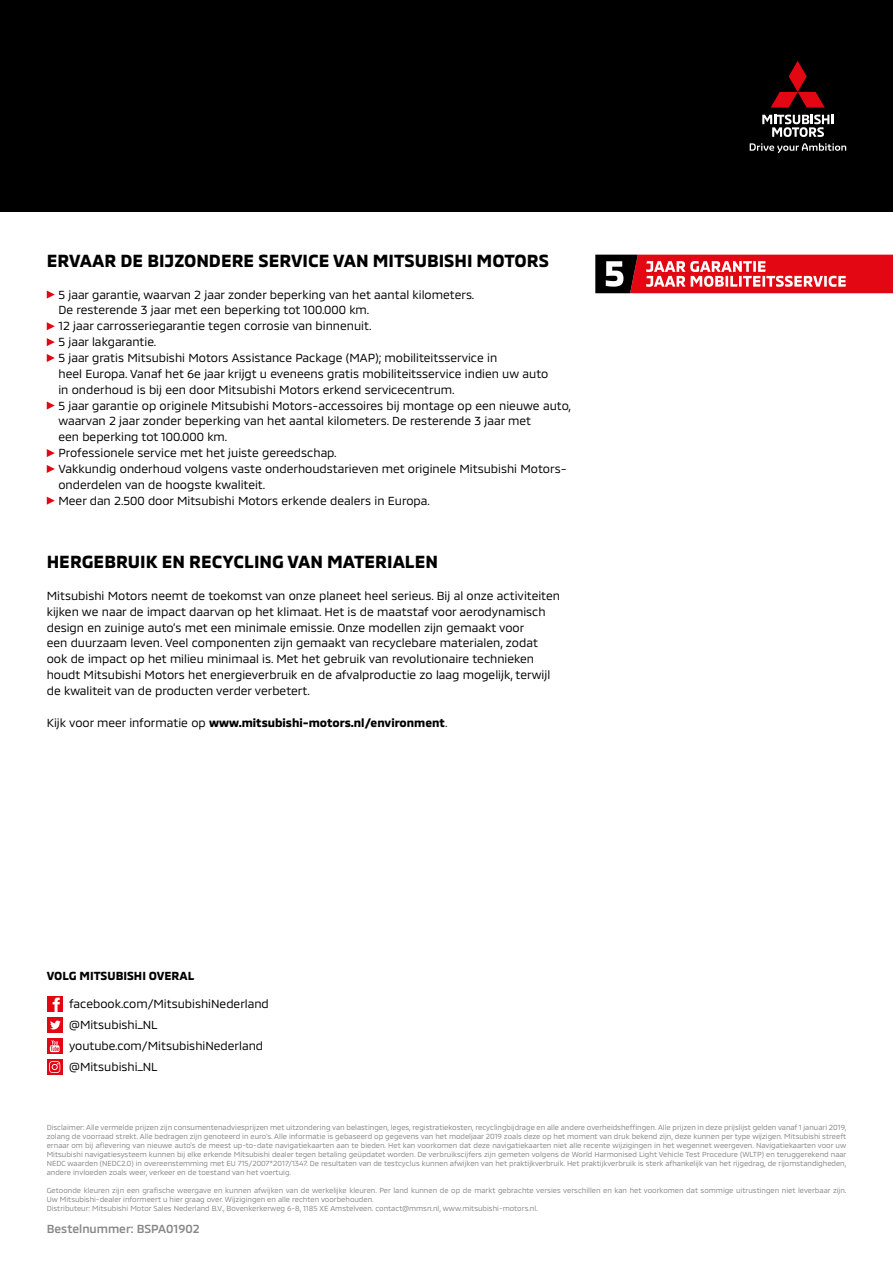
<style>
.page{position:relative;width:893px;height:1263px;background:#fff}
.page>*{position:absolute;margin:0;border:0;box-sizing:border-box;transform-origin:0 0}
.t1{font:700 18px "MMC";color:#000}
.t2{font:12px/15.9px "MMC";color:#000}
.t3{font:700 12px "MMC";color:#000}
.t4{font:500 12px "MMC";color:#878787}
.t5{font:7.5px/9px "MMC";color:#878787;text-align:justify}
.s1{font-weight:400}
</style>
<div class="page">
<svg style="left:595px;top:255px;width:298px;height:38px;background:#d0353e"></svg>
<div style="left:0;top:0;width:893px;height:211px;background:#000"></div>
<svg style="left:762px;top:115px;width:71px;height:22px"></svg>
<svg style="left:771px;top:61px;width:54px;height:47px"></svg>
<svg style="left:750px;top:143px;width:96px;height:10px"></svg>
<svg style="left:47px;top:291px;width:8px;height:8px"></svg>
<svg style="left:47px;top:322px;width:8px;height:8px"></svg>
<svg style="left:47px;top:338px;width:8px;height:8px"></svg>
<svg style="left:47px;top:354px;width:8px;height:8px"></svg>
<svg style="left:47px;top:401px;width:8px;height:9px"></svg>
<svg style="left:47px;top:449px;width:8px;height:8px"></svg>
<svg style="left:47px;top:465px;width:8px;height:8px"></svg>
<svg style="left:47px;top:497px;width:8px;height:8px"></svg>
<div style="left:47px;top:996px;width:16px;height:16px;background:#e30613"></div>
<svg style="left:53px;top:997px;width:7px;height:15px"></svg>
<div style="left:47px;top:1017px;width:16px;height:16px;background:#e30613"></div>
<svg style="left:50px;top:1020px;width:11px;height:9px"></svg>
<div style="left:47px;top:1038px;width:16px;height:16px;background:#e30613"></div>
<svg style="left:50px;top:1040px;width:10px;height:12px"></svg>
<div style="left:47px;top:1059px;width:16px;height:16px;background:#e30613"></div>
<svg style="left:49px;top:1061px;width:11px;height:12px"></svg>
<h1 class="t1" style="left:47px;top:246px;width:504px">ERVAAR DE BIJZONDERE SERVICE VAN MITSUBISHI MOTORS</h1>
<p class="t2" style="left:58px;top:285px;width:514px">5 jaar garantie, waarvan 2 jaar zonder beperking van het aantal kilometers.<br>De resterende 3 jaar met een beperking tot 100.000 km.<br>12 jaar carrosseriegarantie tegen corrosie van binnenuit.<br>5 jaar lakgarantie.<br>5 jaar gratis Mitsubishi Motors Assistance Package (MAP); mobiliteitsservice in<br>heel Europa. Vanaf het 6e jaar krijgt u eveneens gratis mobiliteitsservice indien uw auto<br>in onderhoud is bij een door Mitsubishi Motors erkend servicecentrum.<br>5 jaar garantie op originele Mitsubishi Motors-accessoires bij montage op een nieuwe auto, waarvan 2 jaar zonder beperking van het aantal kilometers. De resterende 3 jaar met<br>een beperking tot 100.000 km.<br>Professionele service met het juiste gereedschap.<br>Vakkundig onderhoud volgens vaste onderhoudstarieven met originele Mitsubishi Motors&shy;onderdelen van de hoogste kwaliteit.<br>Meer dan 2.500 door Mitsubishi Motors erkende dealers in Europa.</p>
<h1 class="t1" style="left:47px;top:547px;width:393px">HERGEBRUIK EN RECYCLING VAN MATERIALEN</h1>
<p class="t2" style="left:47px;top:586px;width:515px">Mitsubishi Motors neemt de toekomst van onze planeet heel serieus. Bij al onze activiteiten kijken we naar de impact daarvan op het klimaat. Het is de maatstaf voor aerodynamisch design en zuinige auto’s met een minimale emissie. Onze modellen zijn gemaakt voor<br>een duurzaam leven. Veel componenten zijn gemaakt van recyclebare materialen, zodat ook de impact op het milieu minimaal is. Met het gebruik van revolutionaire technieken houdt Mitsubishi Motors het energieverbruik en de afvalproductie zo laag mogelijk, terwijl de kwaliteit van de producten verder verbetert.</p>
<h2 class="t3" style="left:47px;top:713px;width:402px"><span class="s1">Kijk voor meer informatie op</span> www.mitsubishi-motors.nl/environment<span class="s1">.</span></h2>
<h2 class="t3" style="left:47px;top:966px;width:149px">VOLG MITSUBISHI OVERAL</h2>
<h2 class="t2" style="left:69px;top:991px;width:201px;line-height:21px">facebook.com/MitsubishiNederland @Mitsubishi_NL youtube.com/MitsubishiNederland @Mitsubishi_NL</h2>
<p class="t5" style="left:47px;top:1122px;width:801px">Disclaimer: Alle vermelde prijzen zijn consumentenadviesprijzen met uitzondering van belastingen, leges, registratiekosten, recyclingbijdrage en alle andere overheidsheffingen. Alle prijzen in deze prijslijst gelden vanaf 1 januari 2019, zolang de voorraad strekt. Alle bedragen zijn genoteerd in euro’s. Alle informatie is gebaseerd op gegevens van het modeljaar 2019 zoals deze op het moment van druk bekend zijn, deze kunnen per type wijzigen. Mitsubishi streeft ernaar om bij aflevering van nieuwe auto's de meest up-to-date navigatiekaarten aan te bieden. Het kan voorkomen dat deze navigatiekaarten niet alle recente wijzigingen in het wegennet weergeven. Navigatiekaarten voor uw Mitsubishi navigatiesysteem kunnen bij elke erkende Mitsubishi dealer tegen betaling geüpdatet worden. De verbruikscijfers zijn gemeten volgens de World Harmonised Light Vehicle Test Procedure (WLTP) en teruggerekend naar NEDC waarden (NEDC2.0) in overeenstemming met EU 715/2007*2017/1347. De resultaten van de testcyclus kunnen afwijken van het praktijkverbruik. Het praktijkverbruik is sterk afhankelijk van het rijgedrag, de rijomstandigheden, andere invloeden zoals weer, verkeer en de toestand van het voertuig.</p>
<p class="t5" style="left:47px;top:1185px;width:801px;text-align:left">Getoonde kleuren zijn een grafische weergave en kunnen afwijken van de werkelijke kleuren. Per land kunnen de op de markt gebrachte versies verschillen en kan het voorkomen dat sommige uitrustingen niet leverbaar zijn.<br>Uw Mitsubishi-dealer informeert u hier graag over. Wijzigingen en alle rechten voorbehouden.<br>Distributeur: Mitsubishi Motor Sales Nederland B.V., Bovenkerkerweg 6-8, 1185 XE Amstelveen. contact@mmsn.nl, www.mitsubishi-motors.nl.</p>
<h2 class="t4" style="left:47px;top:1219px;width:154px">Bestelnummer: BSPA01902</h2>
</div>
